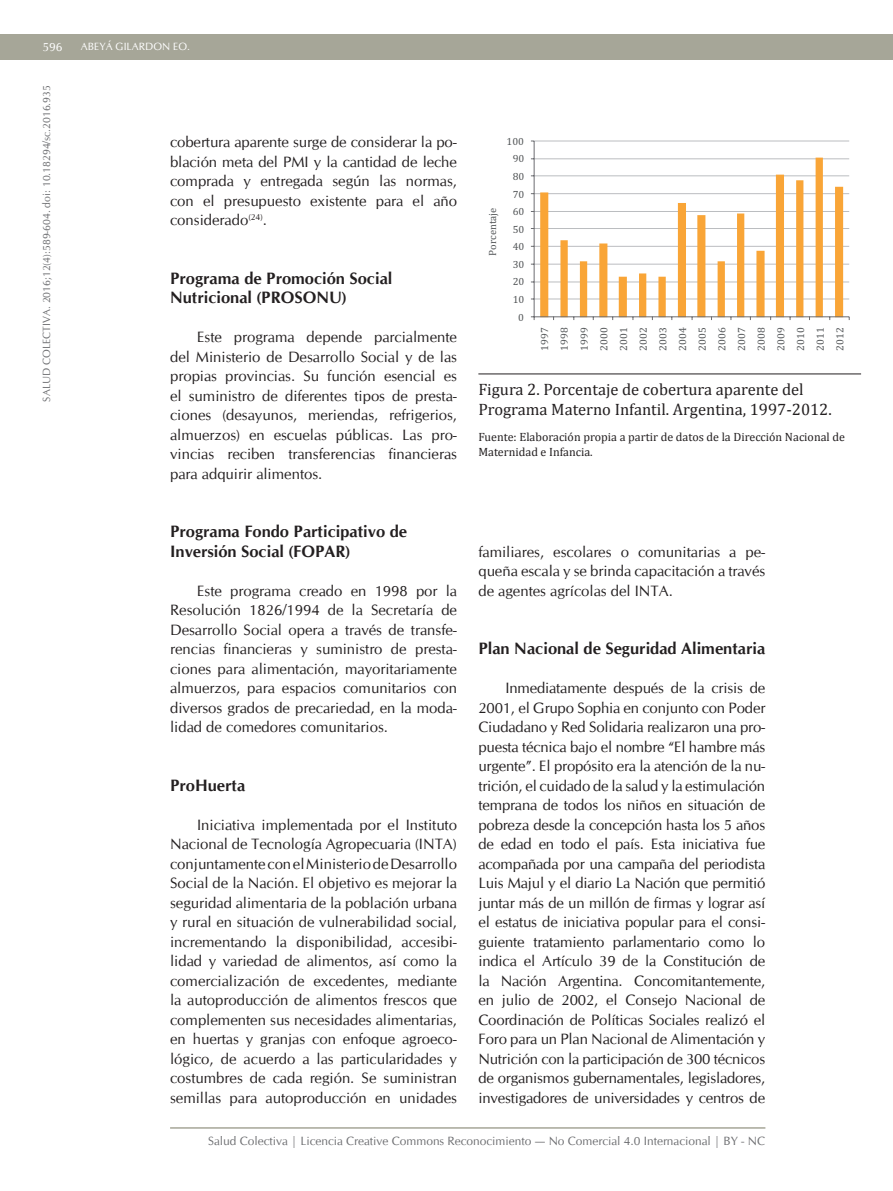
<style>
.page{position:relative;width:893px;height:1191px;background:#fff}
.page>*{position:absolute;margin:0;border:0;box-sizing:border-box;transform-origin:0 0}
.t1{font:700 16.5px/19.5px "CG Omega";color:#231f20}
.t2{font:16.5px/19.8px "Cambria";color:#231f20}
.t3{font:15px/19.5px "CG Omega";color:#231f20;text-align:justify}
.t4{font:12px "CG Omega";color:#6d6e71}
.t5{font:12px/14.4px "Cambria";color:#231f20}
.t6{font:12px "CG Omega";color:#fff}
.t7{font:10.5px/19.6px "Cambria";color:#535658;text-align:justify}
.t8{font:10.5px "CG Omega";color:#6d6e71}
.t9{font:10.5px "CG Omega";color:#fff}
</style>
<div class="page">
<div style="left:0;top:34px;width:893px;height:26px;background:#a6a698"></div>
<hr style="left:170px;top:1127px;width:595px;height:1px;background:#a6a698">
<hr style="left:478px;top:374px;width:383px;height:1px;background:#231f20">
<hr style="left:534px;top:141px;width:315px;height:1px;background:#bbbdc0">
<hr style="left:534px;top:158px;width:315px;height:1px;background:#bbbdc0">
<hr style="left:534px;top:175px;width:315px;height:1px;background:#bbbdc0">
<hr style="left:534px;top:193px;width:315px;height:1px;background:#bbbdc0">
<hr style="left:534px;top:211px;width:315px;height:1px;background:#bbbdc0">
<hr style="left:534px;top:228px;width:315px;height:1px;background:#bbbdc0">
<hr style="left:534px;top:246px;width:315px;height:1px;background:#bbbdc0">
<hr style="left:534px;top:264px;width:315px;height:1px;background:#bbbdc0">
<hr style="left:534px;top:281px;width:315px;height:1px;background:#bbbdc0">
<hr style="left:534px;top:298px;width:315px;height:1px;background:#bbbdc0">
<svg style="left:540px;top:158px;width:303px;height:158px"></svg>
<hr style="left:534px;top:141px;width:1px;height:176px;background:#6c6d71">
<hr style="left:534px;top:316px;width:315px;height:1px;background:#6c6d71">
<p class="t6" style="left:43px;top:40px;width:21px">596</p>
<p class="t9" style="left:81px;top:40px;width:74px">Abeyá Gilardon</p>
<p class="t9" style="left:173px;top:40px;width:18px">EO.</p>
<p class="t8" style="left:40px;top:401px;width:318px;rotate:-90deg">SALUD COLECTIVA. 2016;12(4):589-604. doi: 10.18294/sc.2016.935</p>
<p class="t3" style="left:170px;top:132px;width:288px">cobertura aparente surge de considerar la po&shy;blación meta del PMI y la cantidad de leche comprada y entregada según las normas, con el presupuesto existente para el año considerado<sup>(24)</sup>.</p>
<p class="t1" style="left:170px;top:268px;width:224px">Programa de Promoción Social<br>Nutricional (PROSONU)</p>
<p class="t3" style="left:170px;top:327px;width:289px;text-indent:27px">Este programa depende parcialmente del Ministerio de Desarrollo Social y de las propias provincias. Su función esencial es el suministro de diferentes tipos de presta&shy;ciones (desayunos, meriendas, refrigerios, almuerzos) en escuelas públicas. Las pro&shy;vincias reciben transferencias financieras para adquirir alimentos.</p>
<p class="t1" style="left:170px;top:522px;width:238px">Programa Fondo Participativo de<br>Inversión Social (FOPAR)</p>
<p class="t3" style="left:170px;top:581px;width:288px;text-indent:27px">Este programa creado en 1998 por la Resolución 1826/1994 de la Secretaría de Desarrollo Social opera a través de transfe&shy;rencias financieras y suministro de presta&shy;ciones para alimentación, mayoritariamente almuerzos, para espacios comunitarios con diversos grados de precariedad, en la moda&shy;lidad de comedores comunitarios.</p>
<p class="t1" style="left:170px;top:775px;width:77px">ProHuerta</p>
<p class="t3" style="left:170px;top:815px;width:289px;text-indent:27px">I niciativa implementada por el I nstituto Nacional de Tecnología Agropecuaria (I NTA) conjuntamente con el Ministerio de Desarrollo Social de la Nación. El objetivo es mejorar la seguridad alimentaria de la población urbana y rural en situación de vulnerabilidad social, incrementando la disponibilidad, accesibi&shy;lidad y variedad de alimentos, así como la comercialización de excedentes, mediante la autoproducción de alimentos frescos que complementen sus necesidades alimentarias, en huertas y granjas con enfoque agroeco&shy;lógico, de acuerdo a las particularidades y costumbres de cada región. Se suministran semillas para autoproducción en unidades</p>
<p class="t7" style="left:506px;top:132px;width:19px">100</p>
<p class="t7" style="left:513px;top:150px;width:13px">90</p>
<p class="t7" style="left:513px;top:168px;width:13px">80</p>
<p class="t7" style="left:484px;top:256px;width:50px;rotate:-90deg">Porcentaje</p>
<p class="t7" style="left:513px;top:185px;width:13px">70</p>
<p class="t7" style="left:513px;top:203px;width:13px">60</p>
<p class="t7" style="left:513px;top:220px;width:13px">50</p>
<p class="t7" style="left:513px;top:238px;width:13px">40</p>
<p class="t7" style="left:513px;top:255px;width:13px">30</p>
<p class="t7" style="left:513px;top:273px;width:13px">20</p>
<p class="t7" style="left:513px;top:291px;width:13px">10</p>
<p class="t7" style="left:518px;top:308px;width:7px">0</p>
<p class="t7" style="left:536px;top:351px;width:25px;rotate:-90deg">1997<br>1998<br>1999<br>2000<br>2001<br>2002<br>2003<br>2004<br>2005<br>2006<br>2007<br>2008<br>2009<br>2010<br>2011<br>2012</p>
<p class="t2" style="left:478px;top:380px;width:355px">Figura 2. Porcentaje de cobertura aparente del<br>Programa Materno Infantil. Argentina, 1997-2012.</p>
<p class="t5" style="left:478px;top:430px;width:368px">Fuente: Elaboración propia a partir de datos de la Dirección Nacional de<br>Maternidad e Infancia.</p>
<p class="t3" style="left:478px;top:542px;width:288px">familiares, escolares o comunitarias a pe&shy;queña escala y se brinda capacitación a través de agentes agrícolas del I NTA.</p>
<p class="t1" style="left:478px;top:639px;width:288px">Plan Nacional de Seguridad Alimentaria</p>
<p class="t3" style="left:478px;top:678px;width:288px;text-indent:27px">I nmediatamente después de la crisis de 2001, el Grupo Sophia en conjunto con Poder Ciudadano y Red Solidaria realizaron una pro&shy;puesta técnica bajo el nombre “El hambre más urgente”. El propósito era la atención de la nu&shy;trición, el cuidado de la salud y la estimulación temprana de todos los niños en situación de pobreza desde la concepción hasta los 5 años de edad en todo el país. Esta iniciativa fue acompañada por una campaña del periodista Luis Majul y el diario La Nación que permitió juntar más de un millón de firmas y lograr así el estatus de iniciativa popular para el consi&shy;guiente tratamiento parlamentario como lo indica el Artículo 39 de la Constitución de la Nación Argentina. Concomitantemente, en julio de 2002, el Consejo Nacional de Coordinación de Políticas Sociales realizó el Foro para un Plan Nacional de Alimentación y Nutrición con la participación de 300 técnicos de organismos gubernamentales, legisladores, investigadores de universidades y centros de</p>
<p class="t4" style="left:208px;top:1133px;width:558px">Salud Colectiva | Licencia Creative Commons Reconocimiento — No Comercial 4.0 I nternacional | BY - NC</p>
</div>
